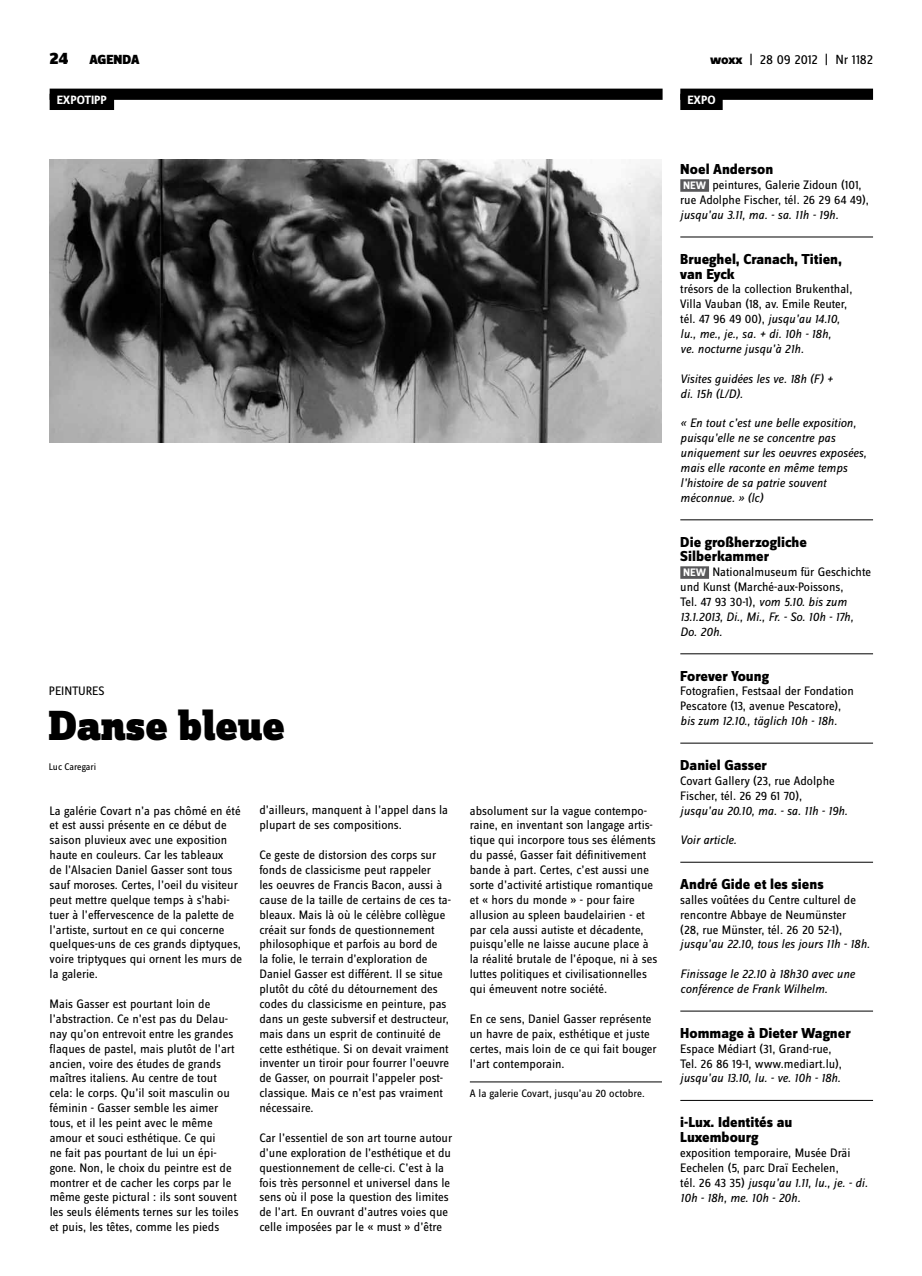
<style>
.page{position:relative;width:922px;height:1276px;background:#fff}
.page>*{position:absolute;margin:0;border:0;box-sizing:border-box;transform-origin:0 0}
.t1{font:900 43.75px "Zine Slab Dis";letter-spacing:-.01em;color:#000}
.t2{font:800 15px/14.9px "Zine Sans Dis";color:#000}
.t3{font:13.75px "Zine Sans Dis";letter-spacing:-.01em;color:#000}
.t4{font:900 13.75px "Zine Sans Dis";color:#000}
.t5{font:12.75px/14.9px "Zine Sans Dis";color:#000}
.t6{font:italic 12.75px/14.9px "Zine Sans Dis";color:#000}
.t7{font:700 12.5px "Zine Sans Dis";color:#fff}
.t8{font:11.25px "Zine Sans Dis";color:#000}
.t9{font:10px "Zine Sans Dis";color:#000}
.s1{font-size:17.5px}
.s2{font-weight:800}
.s3{font-weight:700;font-size:11.25px;color:#fff}
.s4{font-style:italic}
</style>
<div class="page">
<div style="left:680px;top:89px;width:192px;height:11px;background:#000"></div>
<div style="left:680px;top:94px;width:42px;height:16px;background:#000"></div>
<div style="left:680px;top:179px;width:28px;height:13px;background:#58585a"></div>
<hr style="left:680px;top:237px;width:192px;height:1px;background:#000">
<hr style="left:680px;top:519px;width:192px;height:1px;background:#000">
<div style="left:680px;top:566px;width:28px;height:13px;background:#58585a"></div>
<hr style="left:680px;top:653px;width:192px;height:1px;background:#000">
<hr style="left:680px;top:743px;width:192px;height:1px;background:#000">
<hr style="left:680px;top:862px;width:192px;height:1px;background:#000">
<hr style="left:680px;top:1011px;width:192px;height:1px;background:#000">
<hr style="left:680px;top:1100px;width:192px;height:1px;background:#000">
<div style="left:50px;top:89px;width:612px;height:11px;background:#000"></div>
<div style="left:50px;top:94px;width:64px;height:16px;background:#000"></div>
<img style="left:50px;top:159px;width:611px;height:283px">
<hr style="left:469px;top:1081px;width:192px;height:1px;background:#000">
<p class="t4" style="left:50px;top:53px;width:91px"><span class="s1">24</span> AGENDA</p>
<p class="t3" style="left:710px;top:53px;width:164px"><span class="s2">woxx</span> | 28 09 2012 | Nr 1182</p>
<p class="t7" style="left:687px;top:93px;width:30px">EXPO</p>
<p class="t7" style="left:57px;top:93px;width:52px">EXPOTIPP</p>
<p class="t5" style="left:49px;top:684px;width:57px">PEINTURES</p>
<h1 class="t1" style="left:49px;top:702px;width:237px">Danse bleue</h1>
<p class="t9" style="left:49px;top:761px;width:49px">Luc Caregari</p>
<p class="t5" style="left:50px;top:803px;width:194px">La galérie Covart n’a pas chômé en été et est aussi présente en ce début de saison pluvieux avec une exposition haute en couleurs. Car les tableaux<br>de l’Alsacien Daniel Gasser sont tous sauf moroses. Certes, l’oeil du visiteur peut mettre quelque temps à s’habi&shy;tuer à l’effervescence de la palette de l’artiste, surtout en ce qui concerne quelques-uns de ces grands diptyques, voire triptyques qui ornent les murs de la galerie.</p>
<p class="t5" style="left:50px;top:997px;width:190px">Mais Gasser est pourtant loin de l’abstraction. Ce n’est pas du Delau&shy;nay qu’on entrevoit entre les grandes flaques de pastel, mais plutôt de l’art ancien, voire des études de grands maîtres italiens. Au centre de tout cela: le corps. Qu’il soit masculin ou féminin - Gasser semble les aimer tous, et il les peint avec le même amour et souci esthétique. Ce qui<br>ne fait pas pourtant de lui un épi&shy;gone. Non, le choix du peintre est de montrer et de cacher les corps par le même geste pictural : ils sont souvent les seuls éléments ternes sur les toiles et puis, les têtes, comme les pieds</p>
<p class="t5" style="left:259px;top:803px;width:190px">d’ailleurs, manquent à l’appel dans la plupart de ses compositions.</p>
<p class="t5" style="left:259px;top:848px;width:193px">Ce geste de distorsion des corps sur fonds de classicisme peut rappeler<br>les oeuvres de Francis Bacon, aussi à cause de la taille de certains de ces ta&shy;bleaux. Mais là où le célèbre collègue créait sur fonds de questionnement philosophique et parfois au bord de<br>la folie, le terrain d’exploration de Daniel Gasser est différent. Il se situe plutôt du côté du détournement des codes du classicisme en peinture, pas dans un geste subversif et destructeur, mais dans un esprit de continuité de cette esthétique. Si on devait vraiment inventer un tiroir pour fourrer l’oeuvre de Gasser, on pourrait l’appeler post&shy;classique. Mais ce n’est pas vraiment nécessaire.</p>
<p class="t5" style="left:259px;top:1131px;width:194px">Car l’essentiel de son art tourne autour d’une exploration de l’esthétique et du questionnement de celle-ci. C’est à la fois très personnel et universel dans le sens où il pose la question des limites de l’art. En ouvrant d’autres voies que celle imposées par le « must » d’être</p>
<p class="t5" style="left:469px;top:803px;width:189px">absolument sur la vague contempo&shy;raine, en inventant son langage artis&shy;tique qui incorpore tous ses éléments du passé, Gasser fait définitivement bande à part. Certes, c’est aussi une sorte d’activité artistique romantique et « hors du monde » - pour faire allusion au spleen baudelairien - et par cela aussi autiste et décadente, puisqu’elle ne laisse aucune place à la réalité brutale de l’époque, ni à ses luttes politiques et civilisationnelles qui émeuvent notre société.</p>
<p class="t5" style="left:469px;top:1012px;width:188px">En ce sens, Daniel Gasser représente un havre de paix, esthétique et juste certes, mais loin de ce qui fait bouger l’art contemporain.</p>
<p class="t8" style="left:469px;top:1087px;width:176px">A la galerie Covart, jusqu’au 20 octobre.</p>
<p class="t2" style="left:680px;top:163px;width:94px">Noel Anderson</p>
<p class="t5" style="left:680px;top:178px;width:190px"><span class="s3">NEW</span> peintures, Galerie Zidoun (101, rue Adolphe Fischer, tél. 26 29 64 49),</p>
<p class="t6" style="left:680px;top:207px;width:160px">jusqu’au 3.11, ma. - sa. 11h - 19h.</p>
<p class="t2" style="left:680px;top:252px;width:163px">Brueghel, Cranach, Titien, van Eyck</p>
<p class="t5" style="left:680px;top:282px;width:173px">trésors de la collection Brukenthal,<br>Villa Vauban (18, av. Emile Reuter, tél. 47 96 49 00), <span class="s4">jusqu’au 14.10, lu., me., je., sa. + di. 10h - 18h,<br>ve. nocturne jusqu’à 21h.</span></p>
<p class="t6" style="left:680px;top:371px;width:154px">Visites guidées les ve. 18h (F) + di. 15h (L/D).</p>
<p class="t6" style="left:680px;top:416px;width:187px">« En tout c’est une belle exposition, puisqu’elle ne se concentre pas uniquement sur les oeuvres exposées, mais elle raconte en même temps l’histoire de sa patrie souvent méconnue. » (lc)</p>
<p class="t2" style="left:680px;top:535px;width:128px">Die großherzogliche<br>Silberkammer</p>
<p class="t5" style="left:680px;top:565px;width:192px"><span class="s3">NEW</span> Nationalmuseum für Geschichte und Kunst (Marché-aux-Poissons,<br>Tel. 47 93 30-1), <span class="s4">vom 5.10. bis zum<br>13.1.2013, Di., Mi., Fr. - So. 10h - 17h,<br>Do. 20h.</span></p>
<p class="t2" style="left:680px;top:669px;width:90px">Forever Young</p>
<p class="t5" style="left:680px;top:684px;width:175px">Fotografien, Festsaal der Fondation<br>Pescatore (13, avenue Pescatore),</p>
<p class="t6" style="left:680px;top:713px;width:158px">bis zum 12.10., täglich 10h - 18h.</p>
<p class="t2" style="left:680px;top:758px;width:88px">Daniel Gasser</p>
<p class="t5" style="left:680px;top:774px;width:156px">Covart Gallery (23, rue Adolphe<br>Fischer, tél. 26 29 61 70),</p>
<p class="t6" style="left:680px;top:803px;width:169px">jusqu’au 20.10, ma. - sa. 11h - 19h.</p>
<p class="t6" style="left:680px;top:832px;width:58px">Voir article.</p>
<p class="t2" style="left:680px;top:877px;width:145px">André Gide et les siens</p>
<p class="t5" style="left:680px;top:893px;width:177px">salles voûtées du Centre culturel de rencontre Abbaye de Neumünster (28, rue Münster, tél. 26 20 52-1),</p>
<p class="t6" style="left:680px;top:937px;width:191px">jusqu’au 22.10, tous les jours 11h - 18h.</p>
<p class="t6" style="left:680px;top:966px;width:176px">Finissage le 22.10 à 18h30 avec une conférence de Frank Wilhelm.</p>
<p class="t2" style="left:680px;top:1026px;width:172px">Hommage à Dieter Wagner</p>
<p class="t5" style="left:680px;top:1041px;width:163px">Espace Médiart (31, Grand-rue,<br>Tel. 26 86 19-1, www.mediart.lu),</p>
<p class="t6" style="left:680px;top:1071px;width:162px">jusqu’au 13.10, lu. - ve. 10h - 18h.</p>
<p class="t2" style="left:680px;top:1115px;width:113px">i-Lux. Identités au<br>Luxembourg</p>
<p class="t5" style="left:680px;top:1146px;width:189px">exposition temporaire, Musée Dräi Eechelen (5, parc Draï Eechelen,<br>tél. 26 43 35) <span class="s4">jusqu’au 1.11, lu., je. - di.<br>10h - 18h, me. 10h - 20h.</span></p>
</div>
